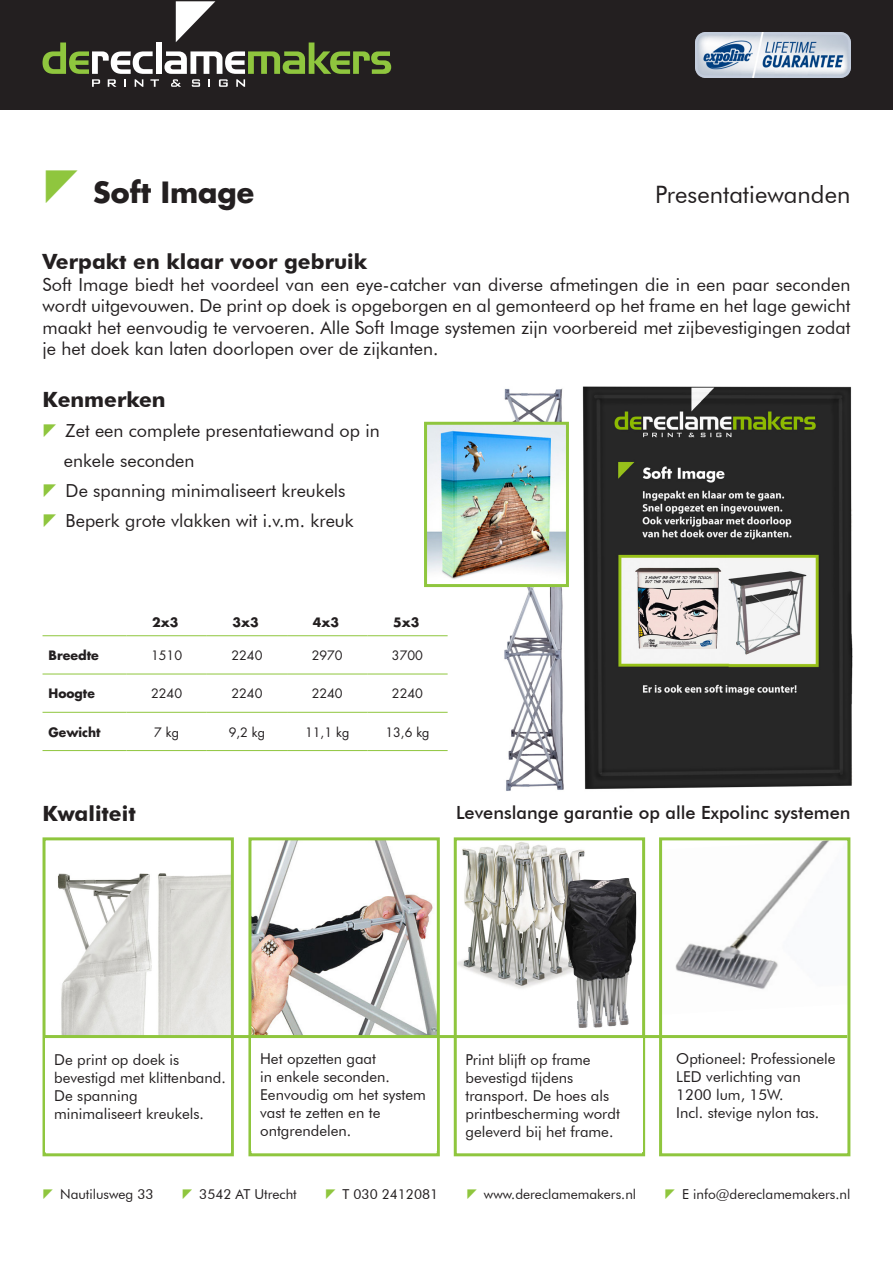
<style>
.page{position:relative;width:893px;height:1263px;background:#fff}
.page>*{position:absolute;margin:0;border:0;box-sizing:border-box;transform-origin:0 0}
.t1{font:700 28.5px "Futura Std";color:#231f20}
.t2{font:24px "Futura BT";color:#231f20}
.t3{font:700 21px "Futura BT";color:#231f20}
.t4{font:500 18.15px "Futura BT";color:#231f20}
.t5{font:18px/21.6px "Futura BT";color:#231f20;text-align:justify}
.t6{font:15px/18px "Futura BT";color:#231f20}
.t7{font:13.65px "Futura BT";color:#231f20}
.t8{font:12.6px "Futura Std";color:#231f20}
.t9{font:700 12.6px "Futura Std";color:#231f20}
.s1{font-family:"Reclamemakers Driehoek";font-weight:400;font-size:46.5px;color:#8fc63e}
.s2{font-family:"Reclamemakers Driehoek";color:#8fc63e}
</style>
<div class="page">
<div style="left:0;top:0;width:893px;height:109px;background:#231f20"></div>
<svg style="left:43px;top:1px;width:348px;height:86px"></svg>
<img style="left:58px;top:873px;width:172px;height:162px">
<div style="left:43px;top:837px;width:191px;height:319px;border:3px solid #8fc63e"></div>
<div style="left:46px;top:1038px;width:185px;height:114px;background:#fff"></div>
<svg style="left:248px;top:837px;width:192px;height:320px"></svg>
<div style="left:252px;top:1037px;width:185px;height:114px;background:#fff"></div>
<svg style="left:453px;top:837px;width:193px;height:320px"></svg>
<div style="left:457px;top:1038px;width:185px;height:114px;background:#fff"></div>
<svg style="left:659px;top:837px;width:192px;height:320px"></svg>
<div style="left:664px;top:1037px;width:183px;height:114px;background:#fff"></div>
<hr style="left:44px;top:1035px;width:803px;height:3px;background:#8fc63e">
<img style="left:565px;top:878px;width:71px;height:150px">
<hr style="left:43px;top:674px;width:83px;height:1px;background:#8fc63e">
<hr style="left:126px;top:674px;width:81px;height:1px;background:#8fc63e">
<hr style="left:207px;top:674px;width:80px;height:1px;background:#8fc63e">
<hr style="left:287px;top:674px;width:80px;height:1px;background:#8fc63e">
<hr style="left:367px;top:674px;width:81px;height:1px;background:#8fc63e">
<hr style="left:43px;top:750px;width:83px;height:1px;background:#8fc63e">
<hr style="left:126px;top:750px;width:81px;height:1px;background:#8fc63e">
<hr style="left:207px;top:750px;width:80px;height:1px;background:#8fc63e">
<hr style="left:287px;top:750px;width:80px;height:1px;background:#8fc63e">
<hr style="left:367px;top:750px;width:81px;height:1px;background:#8fc63e">
<hr style="left:43px;top:712px;width:83px;height:1px;background:#8fc63e">
<hr style="left:126px;top:712px;width:81px;height:1px;background:#8fc63e">
<hr style="left:207px;top:712px;width:80px;height:1px;background:#8fc63e">
<hr style="left:287px;top:712px;width:80px;height:1px;background:#8fc63e">
<hr style="left:367px;top:712px;width:81px;height:1px;background:#8fc63e">
<hr style="left:43px;top:635px;width:83px;height:1px;background:#8fc63e">
<hr style="left:126px;top:635px;width:81px;height:1px;background:#8fc63e">
<hr style="left:207px;top:635px;width:80px;height:1px;background:#8fc63e">
<hr style="left:287px;top:635px;width:80px;height:1px;background:#8fc63e">
<hr style="left:367px;top:635px;width:81px;height:1px;background:#8fc63e">
<img style="left:489px;top:386px;width:364px;height:405px">
<img style="left:428px;top:426px;width:137px;height:157px">
<div style="left:424px;top:422px;width:145px;height:165px;border:3px solid #8fc63e"></div>
<img style="left:695px;top:33px;width:155px;height:45px">
<p class="t1" style="left:43px;top:174px;width:213px"><span class="s1">A</span> Soft Image</p>
<p class="t2" style="left:655px;top:180px;width:197px">Presentatiewanden</p>
<p class="t3" style="left:43px;top:249px;width:326px">Verpakt en klaar voor gebruik</p>
<p class="t5" style="left:43px;top:273px;width:809px">Soft Image biedt het voordeel van een eye-catcher van diverse afmetingen die in een paar seconden wordt uitgevouwen. De print op doek is opgeborgen en al gemonteerd op het frame en het lage gewicht maakt het eenvoudig te vervoeren. Alle Soft Image systemen zijn voorbereid met zijbevestigingen zodat je het doek kan laten doorlopen over de zijkanten.</p>
<p class="t3" style="left:43px;top:387px;width:125px">Kenmerken</p>
<p class="t5" style="left:43px;top:420px;width:339px"><span class="s2">A</span> Zet een complete presentatiewand op in</p>
<p class="t5" style="left:64px;top:450px;width:132px">enkele seconden</p>
<p class="t5" style="left:43px;top:480px;width:305px"><span class="s2">A</span> De spanning minimaliseert kreukels</p>
<p class="t5" style="left:43px;top:510px;width:313px"><span class="s2">A</span> Beperk grote vlakken wit i.v.m. kreuk</p>
<p class="t9" style="left:152px;top:614px;width:28px">2x3</p>
<p class="t9" style="left:233px;top:614px;width:28px">3x3</p>
<p class="t9" style="left:313px;top:614px;width:28px">4x3</p>
<p class="t9" style="left:393px;top:614px;width:28px">5x3</p>
<p class="t9" style="left:49px;top:647px;width:52px">Breedte</p>
<p class="t8" style="left:151px;top:647px;width:33px">1510</p>
<p class="t8" style="left:231px;top:647px;width:33px">2240</p>
<p class="t8" style="left:312px;top:647px;width:33px">2970</p>
<p class="t8" style="left:392px;top:647px;width:33px">3700</p>
<p class="t9" style="left:49px;top:685px;width:48px">Hoogte</p>
<p class="t8" style="left:151px;top:686px;width:33px">2240</p>
<p class="t8" style="left:231px;top:686px;width:33px">2240</p>
<p class="t8" style="left:312px;top:686px;width:33px">2240</p>
<p class="t8" style="left:392px;top:686px;width:33px">2240</p>
<p class="t9" style="left:49px;top:723px;width:54px">Gewicht</p>
<p class="t8" style="left:154px;top:724px;width:26px">7 kg</p>
<p class="t8" style="left:229px;top:724px;width:38px">9,2 kg</p>
<p class="t8" style="left:305px;top:724px;width:46px">11,1 kg</p>
<p class="t8" style="left:385px;top:724px;width:46px">13,6 kg</p>
<p class="t3" style="left:43px;top:800px;width:95px">Kwaliteit</p>
<p class="t4" style="left:456px;top:801px;width:396px">Levenslange garantie op alle Expolinc systemen</p>
<p class="t6" style="left:54px;top:1050px;width:173px">De print op doek is bevestigd met klittenband.</p>
<p class="t6" style="left:54px;top:1086px;width:151px">De spanning minimaliseert kreukels.</p>
<p class="t6" style="left:260px;top:1049px;width:167px">Het opzetten gaat<br>in enkele seconden.<br>Eenvoudig om het system vast te zetten en te ontgrendelen.</p>
<p class="t6" style="left:465px;top:1050px;width:156px">Print blijft op frame bevestigd tijdens transport. De hoes als printbescherming wordt geleverd bij het frame.</p>
<p class="t6" style="left:676px;top:1049px;width:161px">Optioneel: Professionele<br>LED verlichting van<br>1200 lum, 15W.</p>
<p class="t6" style="left:676px;top:1103px;width:145px">Incl. stevige nylon tas.</p>
<p class="t7" style="left:43px;top:1186px;width:113px"><span class="s2">A</span> Nautilusweg 33</p>
<p class="t7" style="left:182px;top:1186px;width:117px"><span class="s2">A</span> 3542 AT Utrecht</p>
<p class="t7" style="left:325px;top:1186px;width:115px"><span class="s2">A</span> T 030 2412081</p>
<p class="t7" style="left:466px;top:1186px;width:171px"><span class="s2">A</span> www.dereclamemakers.nl</p>
<p class="t7" style="left:664px;top:1186px;width:187px"><span class="s2">A</span> E info@dereclamemakers.nl</p>
</div>
